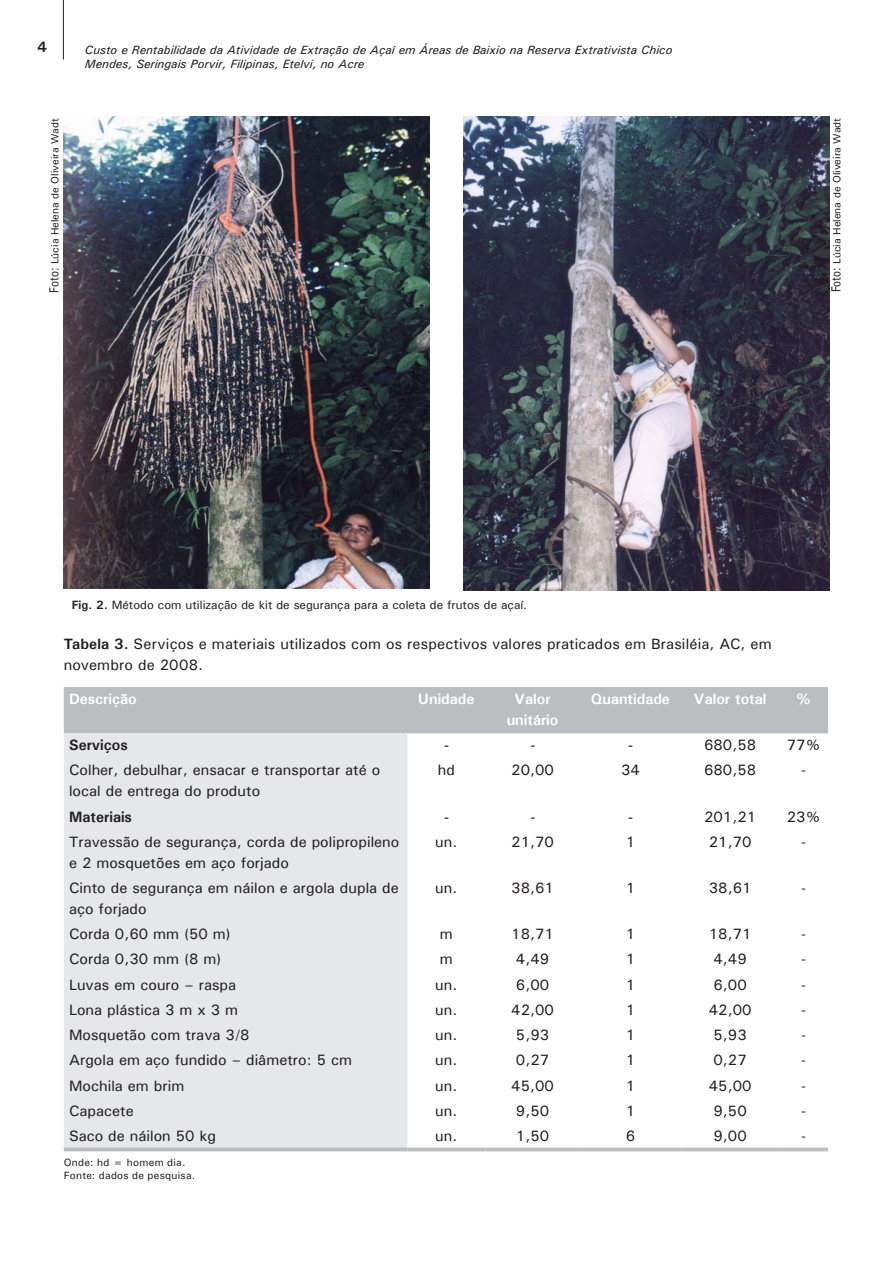
<style>
.page{position:relative;width:893px;height:1263px;background:#fff}
.page>*{position:absolute;margin:0;border:0;box-sizing:border-box;transform-origin:0 0}
.Corpo_de_texto_1{font:500 15px/21px "Univers";color:#231f20}
.t1{font:700 15px/21px "Univers";color:#fff;text-align:center}
.t2{font:700 15px "Univers";color:#231f20}
.t3{font:italic 500 12px/14.4px "Univers";color:#231f20}
.t4{font:500 12px "Univers";color:#231f20}
.Fonte_tabela{font:500 10.5px "Univers";color:#231f20}
.Fonte_tabela-2{font:500 10.5px "Univers";letter-spacing:.025em;color:#231f20}
.s1{font-size:13.2px}
.s2{font-weight:700}
</style>
<div class="page">
<hr style="left:63px;top:0;width:1px;height:60px;background:#231f20">
<img style="left:463px;top:116px;width:366px;height:475px">
<div style="left:64px;top:687px;width:764px;height:46px;background:#bcbdc0"></div>
<div style="left:64px;top:733px;width:343px;height:415px;background:#e6e7e9"></div>
<hr style="left:64px;top:1148px;width:343px;height:3px;background:#bcbdc0">
<hr style="left:407px;top:1148px;width:78px;height:3px;background:#bcbdc0">
<hr style="left:485px;top:1148px;width:95px;height:3px;background:#bcbdc0">
<hr style="left:580px;top:1148px;width:101px;height:3px;background:#bcbdc0">
<hr style="left:681px;top:1148px;width:98px;height:3px;background:#bcbdc0">
<hr style="left:779px;top:1148px;width:49px;height:3px;background:#bcbdc0">
<img style="left:64px;top:116px;width:365px;height:472px">
<p class="t2" style="left:37px;top:38px;width:11px">4</p>
<p class="t3" style="left:85px;top:42px;width:589px">Custo e Rentabilidade da Atividade de Extração de Açaí em Áreas de Baixio na Reserva Extrativista Chico<br>Mendes, Seringais Porvir, Filipinas, Etelvi, no Acre</p>
<p class="Fonte_tabela" style="left:48px;top:293px;width:176px;rotate:-90deg"><span class="s1">Foto:</span> Lúcia Helena de Oliveira Wadt</p>
<p class="Fonte_tabela" style="left:830px;top:292px;width:176px;rotate:-90deg"><span class="s1">Foto:</span> Lúcia Helena de Oliveira Wadt</p>
<p class="t4" style="left:72px;top:597px;width:457px"><span class="s2">Fig. 2.</span> Método com utilização de kit de segurança para a coleta de frutos de açaí.</p>
<p class="Corpo_de_texto_1" style="left:64px;top:633px;width:709px"><span class="s2">Tabela 3.</span> Serviços e materiais utilizados com os respectivos valores praticados em Brasiléia, AC, em novembro de 2008.</p>
<p class="t1" style="left:69px;top:688px;width:69px">Descrição</p>
<p class="t1" style="left:418px;top:688px;width:58px">Unidade</p>
<p class="t1" style="left:507px;top:688px;width:53px">Valor unitário</p>
<p class="t1" style="left:591px;top:688px;width:81px">Quantidade</p>
<p class="t1" style="left:694px;top:688px;width:74px">Valor total</p>
<p class="t1" style="left:796px;top:688px;width:16px">%</p>
<p class="t2" style="left:69px;top:735px;width:60px">Serviços</p>
<p class="t2" style="left:444px;top:735px;width:6px">-</p>
<p class="t2" style="left:530px;top:735px;width:6px">-</p>
<p class="t2" style="left:628px;top:735px;width:6px">-</p>
<p class="Corpo_de_texto_1" style="left:704px;top:734px;width:54px">680,58</p>
<p class="Corpo_de_texto_1" style="left:787px;top:734px;width:35px">77%</p>
<p class="Corpo_de_texto_1" style="left:69px;top:759px;width:313px">Colher, debulhar, ensacar e transportar até o local de entrega do produto</p>
<p class="Corpo_de_texto_1" style="left:438px;top:759px;width:19px">hd</p>
<p class="Corpo_de_texto_1" style="left:511px;top:759px;width:44px">20,00</p>
<p class="Corpo_de_texto_1" style="left:621px;top:759px;width:20px">34</p>
<p class="Corpo_de_texto_1" style="left:704px;top:759px;width:54px">680,58</p>
<p class="Corpo_de_texto_1" style="left:801px;top:759px;width:6px">-</p>
<p class="t2" style="left:69px;top:807px;width:65px">Materiais</p>
<p class="t2" style="left:444px;top:807px;width:6px">-</p>
<p class="t2" style="left:530px;top:807px;width:6px">-</p>
<p class="t2" style="left:628px;top:807px;width:6px">-</p>
<p class="Corpo_de_texto_1" style="left:704px;top:805px;width:54px">201,21</p>
<p class="Corpo_de_texto_1" style="left:787px;top:805px;width:35px">23%</p>
<p class="Corpo_de_texto_1" style="left:69px;top:831px;width:332px">Travessão de segurança, corda de polipropileno e 2 mosquetões em aço forjado</p>
<p class="Corpo_de_texto_1" style="left:435px;top:831px;width:24px">un.</p>
<p class="Corpo_de_texto_1" style="left:511px;top:831px;width:44px">21,70</p>
<p class="Corpo_de_texto_1" style="left:626px;top:831px;width:11px">1</p>
<p class="Corpo_de_texto_1" style="left:709px;top:831px;width:44px">21,70</p>
<p class="Corpo_de_texto_1" style="left:801px;top:831px;width:6px">-</p>
<p class="Corpo_de_texto_1" style="left:69px;top:877px;width:331px">Cinto de segurança em náilon e argola dupla de aço forjado</p>
<p class="Corpo_de_texto_1" style="left:435px;top:877px;width:24px">un.</p>
<p class="Corpo_de_texto_1" style="left:511px;top:877px;width:44px">38,61</p>
<p class="Corpo_de_texto_1" style="left:626px;top:877px;width:11px">1</p>
<p class="Corpo_de_texto_1" style="left:709px;top:877px;width:44px">38,61</p>
<p class="Corpo_de_texto_1" style="left:801px;top:877px;width:6px">-</p>
<p class="Corpo_de_texto_1" style="left:69px;top:923px;width:163px">Corda 0,60 mm (50 m)</p>
<p class="Corpo_de_texto_1" style="left:440px;top:923px;width:15px">m</p>
<p class="Corpo_de_texto_1" style="left:511px;top:923px;width:44px">18,71</p>
<p class="Corpo_de_texto_1" style="left:626px;top:923px;width:11px">1</p>
<p class="Corpo_de_texto_1" style="left:709px;top:923px;width:44px">18,71</p>
<p class="Corpo_de_texto_1" style="left:801px;top:923px;width:6px">-</p>
<p class="Corpo_de_texto_1" style="left:69px;top:948px;width:154px">Corda 0,30 mm (8 m)</p>
<p class="Corpo_de_texto_1" style="left:440px;top:948px;width:15px">m</p>
<p class="Corpo_de_texto_1" style="left:516px;top:948px;width:35px">4,49</p>
<p class="Corpo_de_texto_1" style="left:626px;top:948px;width:11px">1</p>
<p class="Corpo_de_texto_1" style="left:714px;top:948px;width:35px">4,49</p>
<p class="Corpo_de_texto_1" style="left:801px;top:948px;width:6px">-</p>
<p class="Corpo_de_texto_1" style="left:69px;top:974px;width:169px">Luvas em couro – raspa</p>
<p class="Corpo_de_texto_1" style="left:435px;top:974px;width:24px">un.</p>
<p class="Corpo_de_texto_1" style="left:516px;top:974px;width:35px">6,00</p>
<p class="Corpo_de_texto_1" style="left:626px;top:974px;width:11px">1</p>
<p class="Corpo_de_texto_1" style="left:714px;top:974px;width:35px">6,00</p>
<p class="Corpo_de_texto_1" style="left:801px;top:974px;width:6px">-</p>
<p class="Corpo_de_texto_1" style="left:69px;top:999px;width:171px">Lona plástica 3 m x 3 m</p>
<p class="Corpo_de_texto_1" style="left:435px;top:999px;width:24px">un.</p>
<p class="Corpo_de_texto_1" style="left:511px;top:999px;width:44px">42,00</p>
<p class="Corpo_de_texto_1" style="left:626px;top:999px;width:11px">1</p>
<p class="Corpo_de_texto_1" style="left:709px;top:999px;width:44px">42,00</p>
<p class="Corpo_de_texto_1" style="left:801px;top:999px;width:6px">-</p>
<p class="Corpo_de_texto_1" style="left:69px;top:1024px;width:182px">Mosquetão com trava 3/8</p>
<p class="Corpo_de_texto_1" style="left:435px;top:1024px;width:24px">un.</p>
<p class="Corpo_de_texto_1" style="left:516px;top:1024px;width:35px">5,93</p>
<p class="Corpo_de_texto_1" style="left:626px;top:1024px;width:11px">1</p>
<p class="Corpo_de_texto_1" style="left:714px;top:1024px;width:35px">5,93</p>
<p class="Corpo_de_texto_1" style="left:801px;top:1024px;width:6px">-</p>
<p class="Corpo_de_texto_1" style="left:69px;top:1049px;width:285px">Argola em aço fundido – diâmetro: 5 cm</p>
<p class="Corpo_de_texto_1" style="left:435px;top:1049px;width:24px">un.</p>
<p class="Corpo_de_texto_1" style="left:516px;top:1049px;width:35px">0,27</p>
<p class="Corpo_de_texto_1" style="left:626px;top:1049px;width:11px">1</p>
<p class="Corpo_de_texto_1" style="left:714px;top:1049px;width:35px">0,27</p>
<p class="Corpo_de_texto_1" style="left:801px;top:1049px;width:6px">-</p>
<p class="Corpo_de_texto_1" style="left:69px;top:1074px;width:117px">Mochila em brim</p>
<p class="Corpo_de_texto_1" style="left:435px;top:1074px;width:24px">un.</p>
<p class="Corpo_de_texto_1" style="left:511px;top:1074px;width:44px">45,00</p>
<p class="Corpo_de_texto_1" style="left:626px;top:1074px;width:11px">1</p>
<p class="Corpo_de_texto_1" style="left:709px;top:1074px;width:44px">45,00</p>
<p class="Corpo_de_texto_1" style="left:801px;top:1074px;width:6px">-</p>
<p class="Corpo_de_texto_1" style="left:69px;top:1100px;width:66px">Capacete</p>
<p class="Corpo_de_texto_1" style="left:435px;top:1100px;width:24px">un.</p>
<p class="Corpo_de_texto_1" style="left:516px;top:1100px;width:35px">9,50</p>
<p class="Corpo_de_texto_1" style="left:626px;top:1100px;width:11px">1</p>
<p class="Corpo_de_texto_1" style="left:714px;top:1100px;width:35px">9,50</p>
<p class="Corpo_de_texto_1" style="left:801px;top:1100px;width:6px">-</p>
<p class="Corpo_de_texto_1" style="left:69px;top:1125px;width:149px">Saco de náilon 50 kg</p>
<p class="Corpo_de_texto_1" style="left:435px;top:1125px;width:24px">un.</p>
<p class="Corpo_de_texto_1" style="left:516px;top:1125px;width:35px">1,50</p>
<p class="Corpo_de_texto_1" style="left:626px;top:1125px;width:11px">6</p>
<p class="Corpo_de_texto_1" style="left:714px;top:1125px;width:35px">9,00</p>
<p class="Corpo_de_texto_1" style="left:801px;top:1125px;width:6px">-</p>
<p class="Fonte_tabela-2" style="left:64px;top:1156px;width:123px">Onde: hd = homem dia.</p>
<p class="Fonte_tabela-2" style="left:64px;top:1168px;width:133px">Fonte: dados de pesquisa.</p>
</div>
